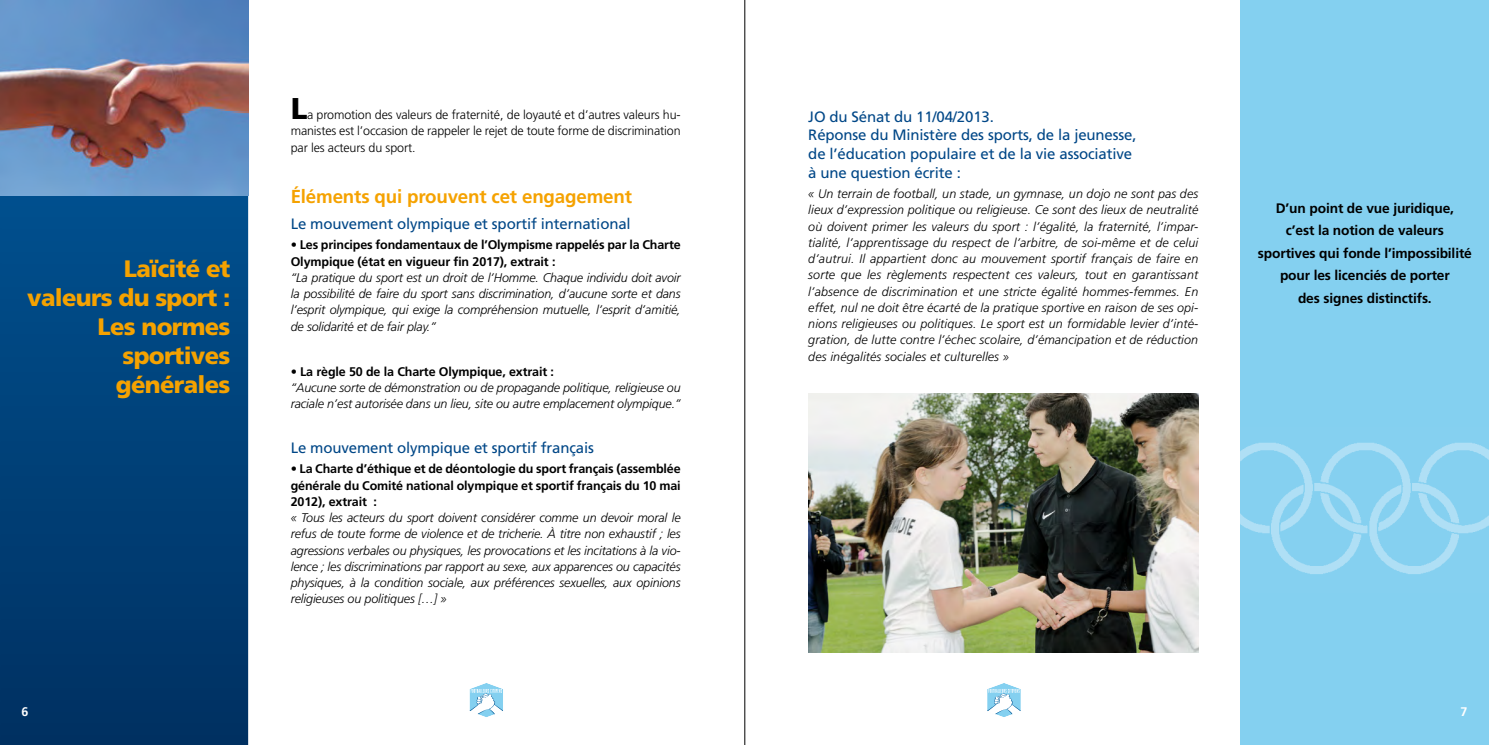
<style>
.page{position:relative;width:1489px;height:745px;background:#fff}
.page>*{position:absolute;margin:0;border:0;box-sizing:border-box;transform-origin:0 0}
.t1{font:900 30px "Frutiger";color:#000}
.t2{font:900 23.75px/28.8px "Frutiger";letter-spacing:-.03em;color:#f5a200;text-align:right}
.t3{font:700 18.75px "Frutiger";letter-spacing:-.01em;color:#f5a200}
.t4{font:15px/18.8px "Frutiger";letter-spacing:-.01em;color:#004787}
.t5{font:700 13.75px/22.5px "Frutiger";letter-spacing:-.01em;color:#000;text-align:center}
.t6{font:italic 300 12.5px/16.2px "Frutiger";letter-spacing:-.01em;color:#000;text-align:justify}
.t7{font:700 12.5px/16.2px "Frutiger";letter-spacing:-.01em;color:#000}
.t8{font:300 12.5px/16.2px "Frutiger";letter-spacing:-.01em;color:#000;text-align:justify}
.t9{font:700 12.5px "Frutiger";color:#fff}
</style>
<div class="page">
<svg style="left:2px;top:195px;width:244px;height:547px"></svg>
<img style="left:808px;top:393px;width:390px;height:259px">
<div style="left:1240px;top:0;width:248px;height:744px;background:#84d0f0"></div>
<img style="left:1240px;top:442px;width:248px;height:132px">
<img style="left:0;top:0;width:248px;height:195px">
<svg style="left:469px;top:683px;width:34px;height:34px"></svg>
<svg style="left:987px;top:683px;width:34px;height:34px"></svg>
<hr style="left:744px;top:0;width:1px;height:744px;background:#000">
<h2 class="t2" style="left:27px;top:254px;width:205px">Laïcité et<br>valeurs du sport :<br>Les normes sportives générales</h2>
<p class="t9" style="left:21px;top:703px;width:8px">6</p>
<h1 class="t1" style="left:291px;top:90px;width:18px">L</h1>
<p class="t8" style="left:291px;top:107px;width:391px;text-indent:16px">a promotion des valeurs de fraternité, de loyauté et d’autres valeurs hu&shy;manistes est l’occasion de rappeler le rejet de toute forme de discrimination par les acteurs du sport.</p>
<h3 class="t3" style="left:291px;top:185px;width:343px">Éléments qui prouvent cet engagement</h3>
<p class="t4" style="left:291px;top:214px;width:341px">Le mouvement olympique et sportif international</p>
<p class="t7" style="left:291px;top:236px;width:391px">• Les principes fondamentaux de l’Olympisme rappelés par la Charte<br>Olympique (état en vigueur fin 2017), extrait :</p>
<p class="t6" style="left:291px;top:269px;width:391px">“La pratique du sport est un droit de l’Homme. Chaque individu doit avoir la possibilité de faire du sport sans discrimination, d’aucune sorte et dans l’esprit olympique, qui exige la compréhension mutuelle, l’esprit d’amitié, de solidarité et de fair play.”</p>
<p class="t7" style="left:291px;top:363px;width:265px">• La règle 50 de la Charte Olympique, extrait :</p>
<p class="t6" style="left:291px;top:379px;width:391px">“Aucune sorte de démonstration ou de propagande politique, religieuse ou raciale n’est autorisée dans un lieu, site ou autre emplacement olympique.”</p>
<p class="t4" style="left:291px;top:438px;width:305px">Le mouvement olympique et sportif français</p>
<p class="t7" style="left:291px;top:460px;width:391px;text-align:justify">• La Charte d’éthique et de déontologie du sport français (assemblée générale du Comité national olympique et sportif français du 10 mai 2012), extrait :</p>
<p class="t6" style="left:291px;top:509px;width:391px">« Tous les acteurs du sport doivent considérer comme un devoir moral le refus de toute forme de violence et de tricherie. À titre non exhaustif ; les agressions verbales ou physiques, les provocations et les incitations à la vio&shy;lence ; les discriminations par rapport au sexe, aux apparences ou capacités physiques, à la condition sociale, aux préférences sexuelles, aux opinions religieuses ou politiques […] »</p>
<p class="t4" style="left:808px;top:107px;width:330px">JO du Sénat du 11/04/2013.<br>Réponse du Ministère des sports, de la jeunesse, de l’éducation populaire et de la vie associative à une question écrite :</p>
<p class="t6" style="left:808px;top:185px;width:391px">« Un terrain de football, un stade, un gymnase, un dojo ne sont pas des lieux d’expression politique ou religieuse. Ce sont des lieux de neutralité où doivent primer les valeurs du sport : l’égalité, la fraternité, l’impar&shy;tialité, l’apprentissage du respect de l’arbitre, de soi-même et de celui d’autrui. Il appartient donc au mouvement sportif français de faire en sorte que les règlements respectent ces valeurs, tout en garantissant l’absence de discrimination et une stricte égalité hommes-femmes. En effet, nul ne doit être écarté de la pratique sportive en raison de ses opi&shy;nions religieuses ou politiques. Le sport est un formidable levier d’inté&shy;gration, de lutte contre l’échec scolaire, d’émancipation et de réduction des inégalités sociales et culturelles »</p>
<p class="t5" style="left:1257px;top:197px;width:215px">D’un point de vue juridique,<br>c’est la notion de valeurs sportives qui fonde l’impossibilité pour les licenciés de porter<br>des signes distinctifs.</p>
<p class="t9" style="left:1460px;top:703px;width:8px">7</p>
</div>
